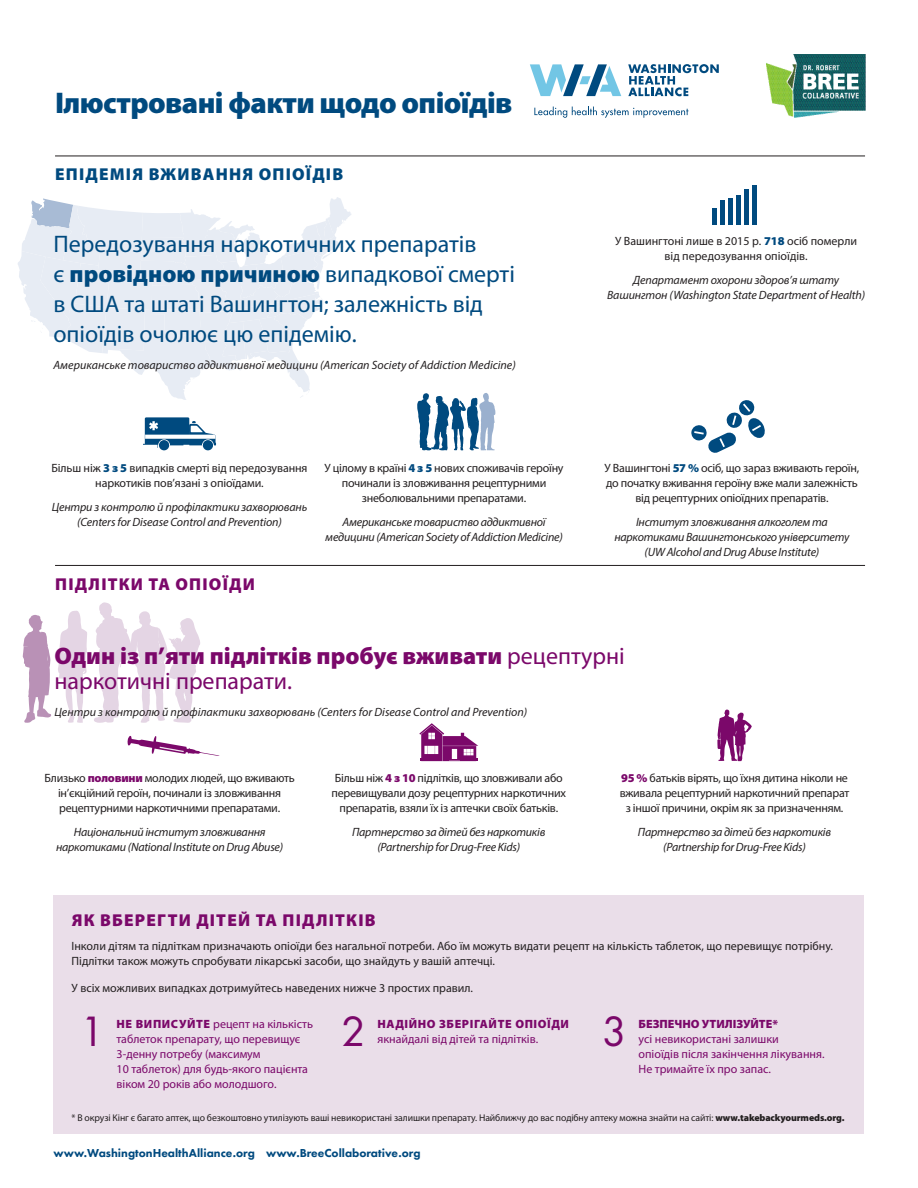
<style>
.page{position:relative;width:918px;height:1188px;background:#fff}
.page>*{position:absolute;margin:0;border:0;box-sizing:border-box;transform-origin:0 0}
.Body_numbered{font:39px "Futura Std";color:#7b086a}
.t1{font:900 30px "Myriad Pro";letter-spacing:-.02em;color:#004a7f}
.body{font:24px/30px "Myriad Pro";color:#004a7f}
.body-2{font:900 24px/25.5px "Myriad Pro";color:#7b086a}
.t2{font:900 17.25px "Myriad Pro";letter-spacing:.07em;color:#7b086a}
.t3{font:900 17.25px "Myriad Pro";letter-spacing:.07em;color:#004a7f}
.body-3{font:12px/15px "Myriad Pro";letter-spacing:-.02em;color:#231f20;text-align:center}
.credit{font:italic 12px/15px "Myriad Pro";letter-spacing:-.02em;color:#231f20;text-align:center}
.body-4{font:12px/15px "Myriad Pro";color:#231f20}
.Body_numbered-2{font:12px/15px "Myriad Pro";color:#7b086a}
.credit-2{font:italic 12px "Myriad Pro";color:#231f20}
.credit-3{font:800 12px "Futura PT";color:#004a7f}
.t4{font:9.75px "Myriad Pro";letter-spacing:-.01em;color:#231f20}
.s1{font-weight:900}
.s2{font-weight:900;color:#004a7f}
.s3{font-weight:400}
.s4{font-weight:900;color:#7b086a}
</style>
<div class="page">
<svg style="left:18px;top:197px;width:333px;height:203px"></svg>
<div style="left:54px;top:895px;width:810px;height:239px;background:#eadee9"></div>
<svg style="left:58px;top:611px;width:29px;height:112px"></svg>
<svg style="left:94px;top:602px;width:106px;height:121px"></svg>
<svg style="left:23px;top:615px;width:28px;height:108px"></svg>
<svg style="left:717px;top:709px;width:35px;height:52px"></svg>
<svg style="left:628px;top:64px;width:91px;height:32px"></svg>
<svg style="left:534px;top:107px;width:154px;height:11px"></svg>
<svg style="left:530px;top:64px;width:91px;height:32px"></svg>
<img style="left:767px;top:54px;width:99px;height:64px">
<hr style="left:55px;top:156px;width:810px;height:1px;background:#231f20">
<hr style="left:55px;top:565px;width:810px;height:1px;background:#231f20">
<svg style="left:128px;top:736px;width:91px;height:20px"></svg>
<svg style="left:419px;top:723px;width:59px;height:38px"></svg>
<hr style="left:713px;top:208px;width:4px;height:17px;background:#004a7f">
<hr style="left:721px;top:200px;width:4px;height:25px;background:#004a7f">
<div style="left:728px;top:198px;width:5px;height:27px;background:#004a7f"></div>
<div style="left:736px;top:196px;width:5px;height:29px;background:#004a7f"></div>
<hr style="left:744px;top:189px;width:4px;height:36px;background:#004a7f">
<hr style="left:752px;top:185px;width:4px;height:40px;background:#004a7f">
<svg style="left:143px;top:417px;width:73px;height:33px"></svg>
<svg style="left:417px;top:393px;width:78px;height:57px"></svg>
<svg style="left:691px;top:400px;width:74px;height:53px"></svg>
<p class="t1" style="left:55px;top:85px;width:459px">Ілюстровані факти щодо опіоїдів</p>
<p class="t3" style="left:55px;top:165px;width:290px">ЕПІДЕМІЯ ВЖИВАННЯ ОПІОЇДІВ</p>
<p class="body" style="left:53px;top:228px;width:463px">Передозування наркотичних препаратів<br>є <span class="s1">провідною причиною</span> випадкової смерті в США та штаті Вашингтон; залежність від опіоїдів очолює цю епідемію.</p>
<p class="credit-2" style="left:53px;top:357px;width:464px">Американське товариство аддиктивної медицини (American Society of Addiction Medicine)</p>
<p class="body-3" style="left:51px;top:460px;width:258px">Більш ніж <span class="s2">3 з 5</span> випадків смерті від передозування наркотиків пов’язані з опіоїдами.</p>
<p class="credit" style="left:52px;top:499px;width:257px">Центри з контролю й профілактики захворювань (Centers for Disease Control and Prevention)</p>
<p class="t2" style="left:55px;top:574px;width:201px">ПІДЛІТКИ ТА ОПІОЇДИ</p>
<p class="body-3" style="left:325px;top:460px;width:241px">У цілому в країні <span class="s2">4 з 5</span> нових споживачів героїну починали із зловживання рецептурними знеболювальними препаратами.</p>
<p class="credit" style="left:325px;top:514px;width:239px">Американське товариство аддиктивної медицини (American Society of Addiction Medicine)</p>
<p class="body-4" style="left:615px;top:233px;width:244px;text-align:center">У Вашингтоні лише в 2015 р. <span class="s2">718</span> осіб померли від передозування опіоїдів.</p>
<p class="credit" style="left:607px;top:272px;width:259px">Департамент охорони здоров’я штату<br>Вашингтон (Washington State Department of Health)</p>
<p class="body-3" style="left:605px;top:460px;width:256px">У Вашингтоні <span class="s2">57 %</span> осіб, що зараз вживають героїн, до початку вживання героїну вже мали залежність від рецептурних опіоїдних препаратів.</p>
<p class="credit" style="left:614px;top:514px;width:237px">Інститут зловживання алкоголем та наркотиками Вашингтонського університету (UW Alcohol and Drug Abuse Institute)</p>
<p class="body-2" style="left:54px;top:643px;width:572px">Один із п’яти підлітків пробує вживати <span class="s3">рецептурні наркотичні препарати.</span></p>
<p class="credit-2" style="left:54px;top:705px;width:474px">Центри з контролю й профілактики захворювань (Centers for Disease Control and Prevention)</p>
<p class="body-3" style="left:45px;top:771px;width:252px">Близько <span class="s4">половини</span> молодих людей, що вживають ін’єкційний героїн, починали із зловживання рецептурними наркотичними препаратами.</p>
<p class="credit" style="left:56px;top:825px;width:229px">Національний інститут зловживання наркотиками (National Institute on Drug Abuse)</p>
<p class="body-3" style="left:331px;top:771px;width:236px">Більш ніж <span class="s4">4 з 10</span> підлітків, що зловживали або перевищували дозу рецептурних наркотичних препаратів, взяли їх із аптечки своїх батьків.</p>
<p class="credit" style="left:352px;top:825px;width:195px">Партнерство за дітей без наркотиків (Partnership for Drug-Free Kids)</p>
<p class="body-3" style="left:620px;top:771px;width:231px"><span class="s4">95 %</span> батьків вірять, що їхня дитина ніколи не вживала рецептурний наркотичний препарат з іншої причини, окрім як за призначенням.</p>
<p class="credit" style="left:638px;top:825px;width:195px">Партнерство за дітей без наркотиків (Partnership for Drug-Free Kids)</p>
<p class="t2" style="left:72px;top:911px;width:306px">ЯК ВБЕРЕГТИ ДІТЕЙ ТА ПІДЛІТКІВ</p>
<p class="body-4" style="left:72px;top:939px;width:763px">Інколи дітям та підліткам призначають опіоїди без нагальної потреби. Або їм можуть видати рецепт на кількість таблеток, що перевищує потрібну.<br>Підлітки також можуть спробувати лікарські засоби, що знайдуть у вашій аптечці.</p>
<p class="body-4" style="left:72px;top:981px;width:403px">У всіх можливих випадках дотримуйтесь наведених нижче 3 простих правил.</p>
<p class="Body_numbered" style="left:81px;top:1007px;width:26px">1</p>
<p class="Body_numbered-2" style="left:117px;top:1017px;width:198px"><span class="s1">НЕ ВИПИСУЙТЕ</span> рецепт на кількість таблеток препарату, що перевищує<br>3-денну потребу (максимум<br>10 таблеток) для будь-якого пацієнта віком 20 років або молодшого.</p>
<p class="Body_numbered" style="left:342px;top:1007px;width:26px">2</p>
<p class="Body_numbered-2" style="left:378px;top:1017px;width:193px"><span class="s1">НАДІЙНО ЗБЕРІГАЙТЕ ОПІОЇДИ </span>якнайдалі від дітей та підлітків.</p>
<p class="Body_numbered" style="left:603px;top:1007px;width:26px">3</p>
<p class="Body_numbered-2" style="left:639px;top:1017px;width:188px"><span class="s1">БЕЗПЕЧНО УТИЛІЗУЙТЕ*<br></span>усі невикористані залишки<br>опіоїдів після закінчення лікування.<br>Не тримайте їх про запас.</p>
<p class="t4" style="left:72px;top:1111px;width:775px">* В окрузі Кінг є багато аптек, що безкоштовно утилізують ваші невикористані залишки препарату. Найближчу до вас подібну аптеку можна знайти на сайті: <span class="s1">www.takebackyourmeds.org.</span></p>
<p class="credit-3" style="left:54px;top:1146px;width:369px">www.WashingtonHealthAlliance.org www.BreeCollaborative.org</p>
</div>
